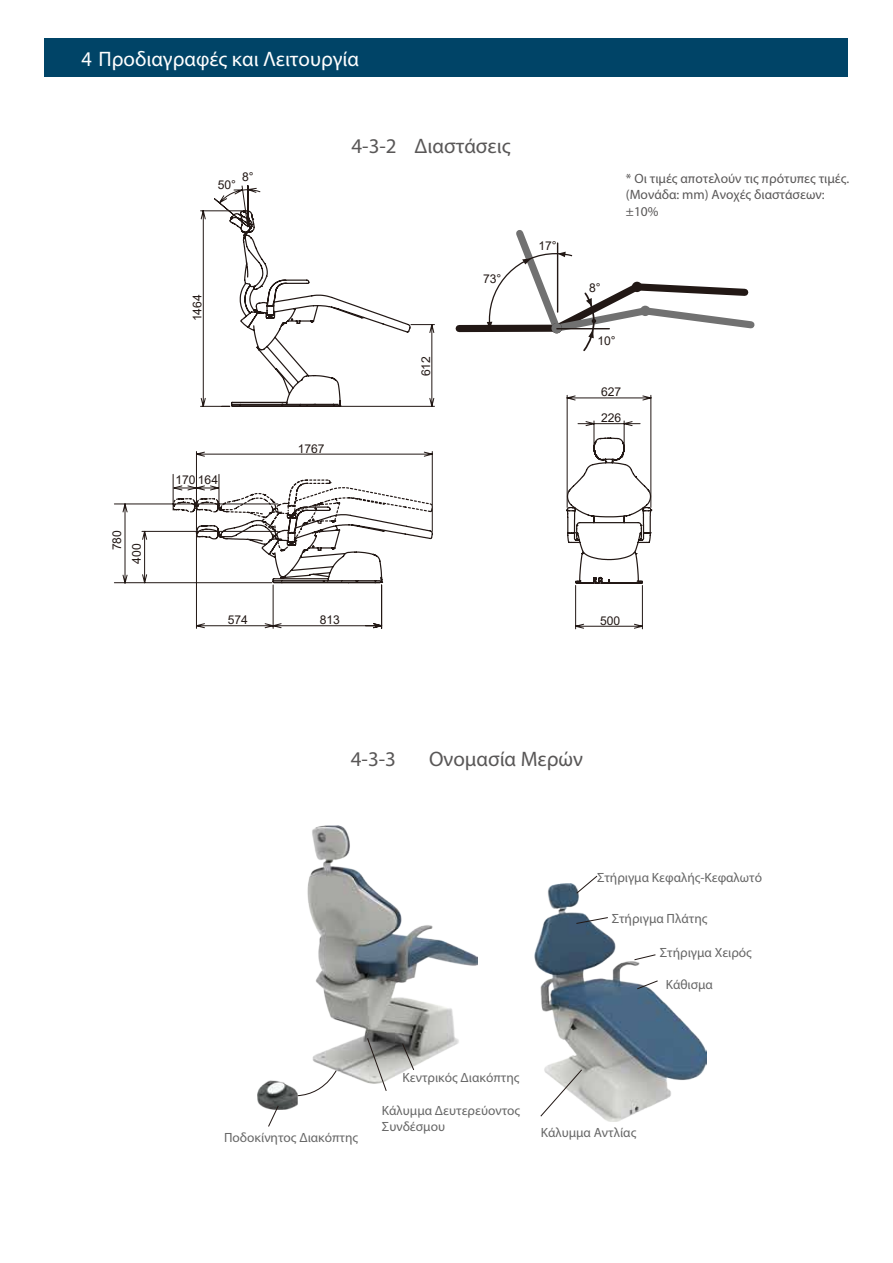
<style>
.page{position:relative;width:893px;height:1263px;background:#fff}
.page>*{position:absolute;margin:0;border:0;box-sizing:border-box;transform-origin:0 0}
.t1{font:21px "Helvetica Neue LT Pro";color:#595757}
.t2{font:700 21px "Helvetica Neue LT Pro";color:#fff}
.t3{font:300 13.5px/16.2px "Helvetica Neue LT Pro";color:#595757}
.t4{font:13.35px/16px "Helvetica Neue LT Pro";color:#666}
.t5{font:12.15px/25.7px "Arial";color:#221815}
</style>
<div class="page">
<div style="left:45px;top:38px;width:803px;height:39px;background:#004467"></div>
<img style="left:583px;top:928px;width:123px;height:193px">
<img style="left:257px;top:826px;width:109px;height:283px">
<svg style="left:366px;top:875px;width:232px;height:217px"></svg>
<svg style="left:575px;top:916px;width:33px;height:9px"></svg>
<svg style="left:636px;top:979px;width:23px;height:11px"></svg>
<svg style="left:401px;top:1042px;width:14px;height:29px"></svg>
<svg style="left:267px;top:1104px;width:13px;height:23px"></svg>
<svg style="left:633px;top:953px;width:24px;height:8px"></svg>
<svg style="left:539px;top:1068px;width:44px;height:49px"></svg>
<svg style="left:114px;top:503px;width:269px;height:126px"></svg>
<svg style="left:566px;top:395px;width:86px;height:234px"></svg>
<svg style="left:455px;top:230px;width:299px;height:122px"></svg>
<svg style="left:122px;top:503px;width:6px;height:83px"></svg>
<svg style="left:172px;top:185px;width:262px;height:399px"></svg>
<h1 class="t2" style="left:82px;top:46px;width:279px">4 Προδιαγραφές και Λειτουργία</h1>
<p class="t5" style="left:104px;top:550px;width:22px;rotate:-90deg">780</p>
<p class="t5" style="left:124px;top:564px;width:22px;rotate:-90deg">400</p>
<p class="t5" style="left:242px;top:163px;width:13px">8°</p>
<p class="t5" style="left:218px;top:172px;width:20px">50°</p>
<p class="t5" style="left:184px;top:321px;width:28px;rotate:-90deg">1464</p>
<p class="t5" style="left:175px;top:467px;width:44px">170 164</p>
<h1 class="t1" style="left:351px;top:133px;width:161px">4-3-2 Διαστάσεις</h1>
<p class="t5" style="left:298px;top:435px;width:28px">1767</p>
<p class="t5" style="left:413px;top:376px;width:22px;rotate:-90deg">612</p>
<p class="t5" style="left:483px;top:266px;width:20px">73°</p>
<p class="t5" style="left:538px;top:233px;width:20px">17°</p>
<p class="t3" style="left:626px;top:170px;width:225px">* Οι τιμές αποτελούν τις πρότυπες τιμές. (Μονάδα: mm) Ανοχές διαστάσεων: ±10%</p>
<p class="t5" style="left:589px;top:275px;width:13px">8°</p>
<p class="t5" style="left:597px;top:328px;width:20px">10°</p>
<p class="t5" style="left:601px;top:379px;width:22px">627<br>226</p>
<p class="t5" style="left:228px;top:607px;width:22px">574</p>
<p class="t5" style="left:320px;top:607px;width:22px">813</p>
<p class="t5" style="left:600px;top:607px;width:22px">500</p>
<h1 class="t1" style="left:351px;top:746px;width:47px">4-3-3</h1>
<h1 class="t1" style="left:429px;top:746px;width:156px">Ονομασία Μερών</h1>
<p class="t4" style="left:403px;top:1069px;width:118px">Κεντρικός Διακόπτης</p>
<p class="t4" style="left:597px;top:869px;width:167px">Στήριγμα Κεφαλής-Κεφαλωτό</p>
<p class="t4" style="left:612px;top:911px;width:97px">Στήριγμα Πλάτης</p>
<p class="t4" style="left:660px;top:944px;width:94px">Στήριγμα Χειρός</p>
<p class="t4" style="left:666px;top:976px;width:49px">Κάθισμα</p>
<p class="t4" style="left:224px;top:1129px;width:136px">Ποδοκίνητος Διακόπτης</p>
<p class="t4" style="left:382px;top:1102px;width:140px">Κάλυμμα Δευτερεύοντος<br>Συνδέσμου</p>
<p class="t4" style="left:541px;top:1124px;width:97px">Κάλυμμα Αντλίας</p>
</div>
